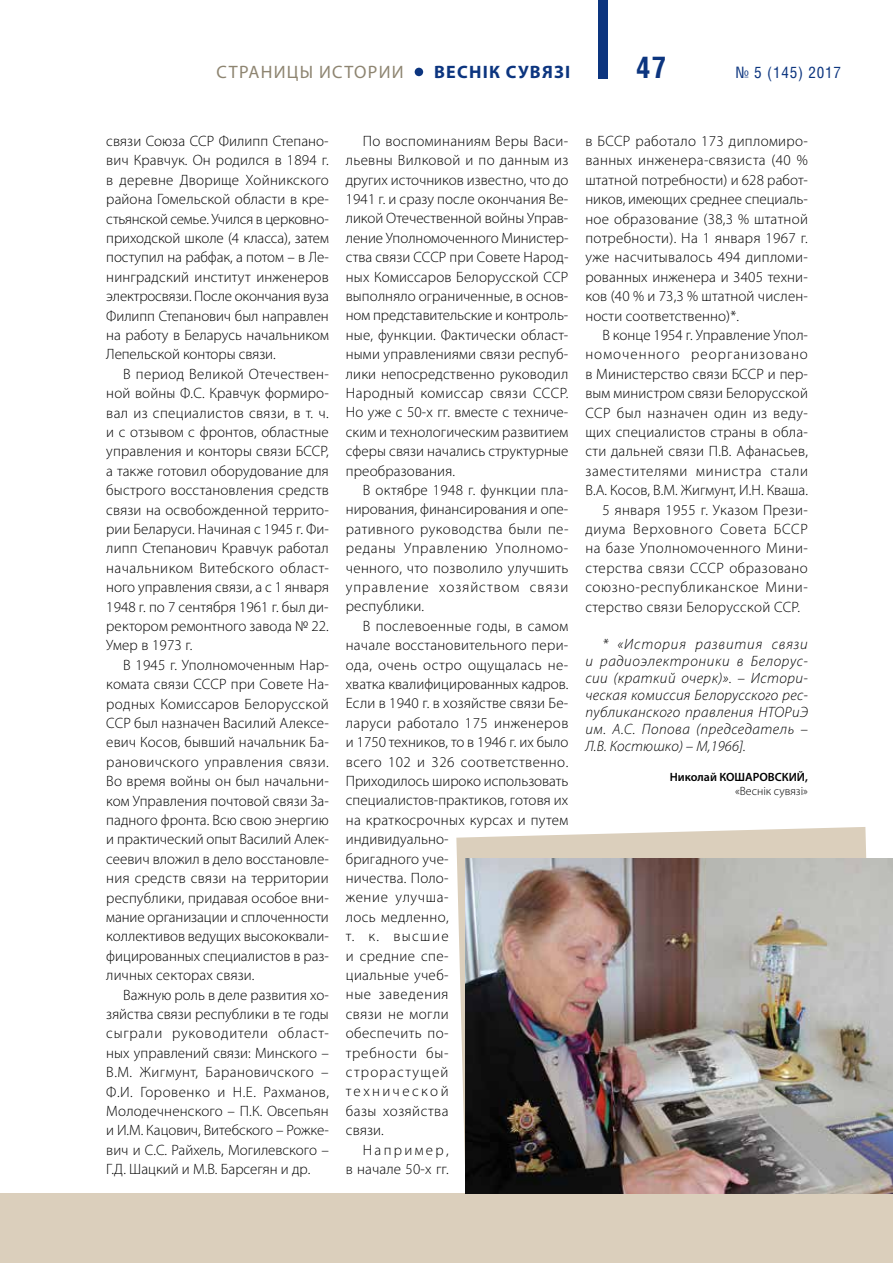
<style>
.page{position:relative;width:893px;height:1263px;background:#fff}
.page>*{position:absolute;margin:0;border:0;box-sizing:border-box;transform-origin:0 0}
.t1{font:700 30px "Helios Cond C";color:#0c357f}
.t2{font:18px "Myriad Pro";letter-spacing:.07em;color:#8e8571}
.t3{font:700 18px "Myriad Pro";letter-spacing:.07em;color:#0c357f}
.t4{font:15.75px "Helios Cond C";letter-spacing:.05em;color:#0c357f}
.t5{font:300 15px/19.4px "Myriad Pro";letter-spacing:.015em;color:#000;text-align:justify}
.t6{font:italic 300 15px/17.1px "Myriad Pro";letter-spacing:.025em;color:#000;text-align:justify}
.t7{font:300 15px "Myriad Pro";letter-spacing:.04em;color:#000}
.t8{font:300 15px "Myriad Pro";letter-spacing:.05em;color:#000}
.t9{font:300 15px "Myriad Pro";letter-spacing:-.005em;color:#000}
.t10{font:300 15px "Myriad Pro";letter-spacing:.07em;color:#000}
.t11{font:300 15px "Myriad Pro";letter-spacing:.045em;color:#000}
.t12{font:300 15px "Myriad Pro";letter-spacing:.035em;color:#000}
.t13{font:300 15px "Myriad Pro";letter-spacing:.085em;color:#000}
.t14{font:300 15px "Myriad Pro";letter-spacing:.16em;color:#000}
.t15{font:300 15px "Myriad Pro";letter-spacing:.155em;color:#000}
.t16{font:600 12px "Myriad Pro";color:#000}
.t17{font:300 12px "Myriad Pro";color:#000}
</style>
<div class="page">
<div style="left:415px;top:68px;width:8px;height:8px;background:#0c357f;border-radius:50%"></div>
<div style="left:598px;top:0;width:10px;height:78px;background:#0c357f"></div>
<svg style="left:456px;top:827px;width:411px;height:337px;fill:#dbcfbc"></svg>
<div style="left:0;top:1194px;width:893px;height:69px;background:#dbcfbc"></div>
<img style="left:466px;top:858px;width:427px;height:336px">
<p class="t2" style="left:217px;top:61px;width:189px">СТРАНИЦЫ ИСТОРИИ</p>
<p class="t3" style="left:434px;top:61px;width:138px">ВЕСНIК СУВЯЗI</p>
<h1 class="t1" style="left:636px;top:50px;width:32px">47</h1>
<p class="t4" style="left:736px;top:63px;width:107px">№ 5 (145) 2017</p>
<p class="t5" style="left:106px;top:131px;width:224px">связи Союза ССР Филипп Степано&shy;вич Кравчук. Он родился в 1894 г. в деревне Дворище Хойникского района Гомельской области в кре&shy;стьянской семье. Учился в церковно&shy;приходской школе (4 класса), затем поступил на рабфак, а потом – в Ле&shy;нинградский институт инженеров электросвязи. После окончания вуза Филипп Степанович был направлен на работу в Беларусь начальником Лепельской конторы связи.</p>
<p class="t5" style="left:106px;top:364px;width:224px;text-indent:17px">В период Великой Отечествен&shy;ной войны Ф.С. Кравчук формиро&shy;вал из специалистов связи, в т. ч. и с отзывом с фронтов, областные управления и конторы связи БССР, а также готовил оборудование для быстрого восстановления средств связи на освобожденной террито&shy;рии Беларуси. Начиная с 1945 г. Фи&shy;липп Степанович Кравчук работал начальником Витебского област&shy;ного управления связи, а с 1 января 1948 г. по 7 сентября 1961 г. был ди&shy;ректором ремонтного завода № 22.<br>Умер в 1973 г.</p>
<p class="t5" style="left:106px;top:655px;width:224px;text-indent:17px">В 1945 г. Уполномоченным Нар&shy;комата связи СССР при Совете На&shy;родных Комиссаров Белорусской ССР был назначен Василий Алексе&shy;евич Косов, бывший начальник Ба&shy;рановичского управления связи.<br>Во время войны он был начальни&shy;ком Управления почтовой связи За&shy;падного фронта. Всю свою энергию и практический опыт Василий Алек&shy;сеевич вложил в дело восстановле&shy;ния средств связи на территории республики, придавая особое вни&shy;мание организации и сплоченности коллективов ведущих высококвали&shy;фицированных специалистов в раз&shy;личных секторах связи.</p>
<p class="t5" style="left:106px;top:985px;width:224px;text-indent:17px">Важную роль в деле развития хо&shy;зяйства связи республики в те годы сыграли руководители област&shy;ных управлений связи: Минского – В.М. Жигмунт, Барановичского – Ф.И. Горовенко и Н.Е. Рахманов, Молодечненского – П.К. Овсепьян и И.М. Кацович, Витебского – Рожке&shy;вич и С.С. Райхель, Могилевского – Г.Д. Шацкий и М.В. Барсегян и др.</p>
<p class="t5" style="left:346px;top:131px;width:224px;text-indent:17px">По воспоминаниям Веры Васи&shy;льевны Вилковой и по данным из других источников известно, что до 1941 г. и сразу после окончания Ве&shy;ликой Отечественной войны Управ&shy;ление Уполномоченного Министер&shy;ства связи СССР при Совете Народ&shy;ных Комиссаров Белорусской ССР выполняло ограниченные, в основ&shy;ном представительские и контроль&shy;ные, функции. Фактически област&shy;ными управлениями связи респуб&shy;лики непосредственно руководил Народный комиссар связи СССР.<br>Но уже с 50-х гг. вместе с техниче&shy;ским и технологическим развитием сферы связи начались структурные преобразования.</p>
<p class="t5" style="left:346px;top:480px;width:224px;text-indent:17px">В октябре 1948 г. функции пла&shy;нирования, финансирования и опе&shy;ративного руководства были пе&shy;реданы Управлению Уполномо&shy;ченного, что позволило улучшить управление хозяйством связи республики.</p>
<p class="t5" style="left:363px;top:616px;width:207px">В послевоенные годы, в самом</p>
<p class="t5" style="left:346px;top:635px;width:224px">начале восстановительного пери-</p>
<p class="t5" style="left:346px;top:655px;width:224px">ода, очень остро ощущалась не-</p>
<p class="t5" style="left:346px;top:674px;width:224px">хватка квалифицированных кадров.</p>
<p class="t5" style="left:346px;top:694px;width:224px">Если в 1940 г. в хозяйстве связи Бе-</p>
<p class="t5" style="left:346px;top:713px;width:224px">ларуси работало 175 инженеров</p>
<p class="t5" style="left:346px;top:732px;width:224px">и 1750 техников, то в 1946 г. их было</p>
<p class="t5" style="left:346px;top:752px;width:224px">всего 102 и 326 соответственно.</p>
<p class="t9" style="left:346px;top:772px;width:224px">Приходилось широко использовать</p>
<p class="t5" style="left:346px;top:791px;width:224px">специалистов-практиков, готовя их</p>
<p class="t5" style="left:346px;top:810px;width:224px">на краткосрочных курсах и путем</p>
<p class="t5" style="left:346px;top:829px;width:103px">индивидуально-</p>
<p class="t5" style="left:346px;top:849px;width:104px">бригадного уче-</p>
<p class="t5" style="left:346px;top:868px;width:104px">ничества. Поло-</p>
<p class="t7" style="left:346px;top:888px;width:104px">жение улучша-</p>
<p class="t5" style="left:346px;top:907px;width:104px">лось медленно,</p>
<p class="t5" style="left:346px;top:926px;width:104px">т. к. высшие</p>
<p class="t5" style="left:346px;top:946px;width:104px">и средние спе-</p>
<p class="t5" style="left:346px;top:965px;width:104px">циальные учеб-</p>
<p class="t7" style="left:346px;top:985px;width:104px">ные заведения</p>
<p class="t5" style="left:346px;top:1004px;width:104px">связи не могли</p>
<p class="t5" style="left:346px;top:1023px;width:104px">обеспечить по-</p>
<p class="t8" style="left:346px;top:1043px;width:104px">требности бы-</p>
<p class="t13" style="left:346px;top:1063px;width:104px">строрастущей</p>
<p class="t14" style="left:346px;top:1082px;width:104px">технической</p>
<p class="t12" style="left:346px;top:1102px;width:104px">базы хозяйства</p>
<p class="t5" style="left:346px;top:1120px;width:40px">связи.</p>
<p class="t15" style="left:363px;top:1140px;width:87px">Например,</p>
<p class="t5" style="left:346px;top:1159px;width:104px">в начале 50-х гг.</p>
<p class="t5" style="left:585px;top:131px;width:224px">в БССР работало 173 дипломиро&shy;ванных инженера-связиста (40 % штатной потребности) и 628 работ&shy;ников, имеющих среднее специаль&shy;ное образование (38,3 % штатной потребности). На 1 января 1967 г. уже насчитывалось 494 дипломи&shy;рованных инженера и 3405 техни&shy;ков (40 % и 73,3 % штатной числен&shy;ности соответственно)*.</p>
<p class="t5" style="left:602px;top:325px;width:207px">В конце 1954 г. Управление Упол-</p>
<p class="t10" style="left:585px;top:345px;width:224px">номоченного реорганизовано</p>
<p class="t5" style="left:585px;top:364px;width:224px">в Министерство связи БССР и пер-</p>
<p class="t5" style="left:585px;top:383px;width:224px">вым министром связи Белорусской</p>
<p class="t5" style="left:585px;top:403px;width:224px">ССР был назначен один из веду-</p>
<p class="t5" style="left:585px;top:422px;width:224px">щих специалистов страны в обла-</p>
<p class="t5" style="left:585px;top:442px;width:224px">сти дальней связи П.В. Афанасьев,</p>
<p class="t8" style="left:585px;top:462px;width:224px">заместителями министра стали</p>
<p class="t5" style="left:585px;top:480px;width:224px">В.А. Косов, В.М. Жигмунт, И.Н. Кваша.</p>
<p class="t5" style="left:602px;top:500px;width:207px">5 января 1955 г. Указом Прези-</p>
<p class="t11" style="left:585px;top:520px;width:224px">диума Верховного Совета БССР</p>
<p class="t5" style="left:585px;top:538px;width:224px">на базе Уполномоченного Мини-</p>
<p class="t5" style="left:585px;top:558px;width:224px">стерства связи СССР образовано</p>
<p class="t7" style="left:585px;top:578px;width:224px">союзно-республиканское Мини-</p>
<p class="t5" style="left:585px;top:597px;width:216px">стерство связи Белорусской ССР.</p>
<p class="t6" style="left:585px;top:635px;width:224px;text-indent:17px">* «История развития связи и радиоэлектроники в Белорус&shy;сии (краткий очерк)». – Истори&shy;ческая комиссия Белорусского рес&shy;публиканского правления НТОРиЭ им. А.С. Попова (председатель – Л.В. Костюшко) – М,1966].</p>
<p class="t16" style="left:670px;top:769px;width:140px">Николай КОШАРОВСКИЙ,</p>
<p class="t17" style="left:735px;top:783px;width:74px">«Веснiк сувязi»</p>
</div>
